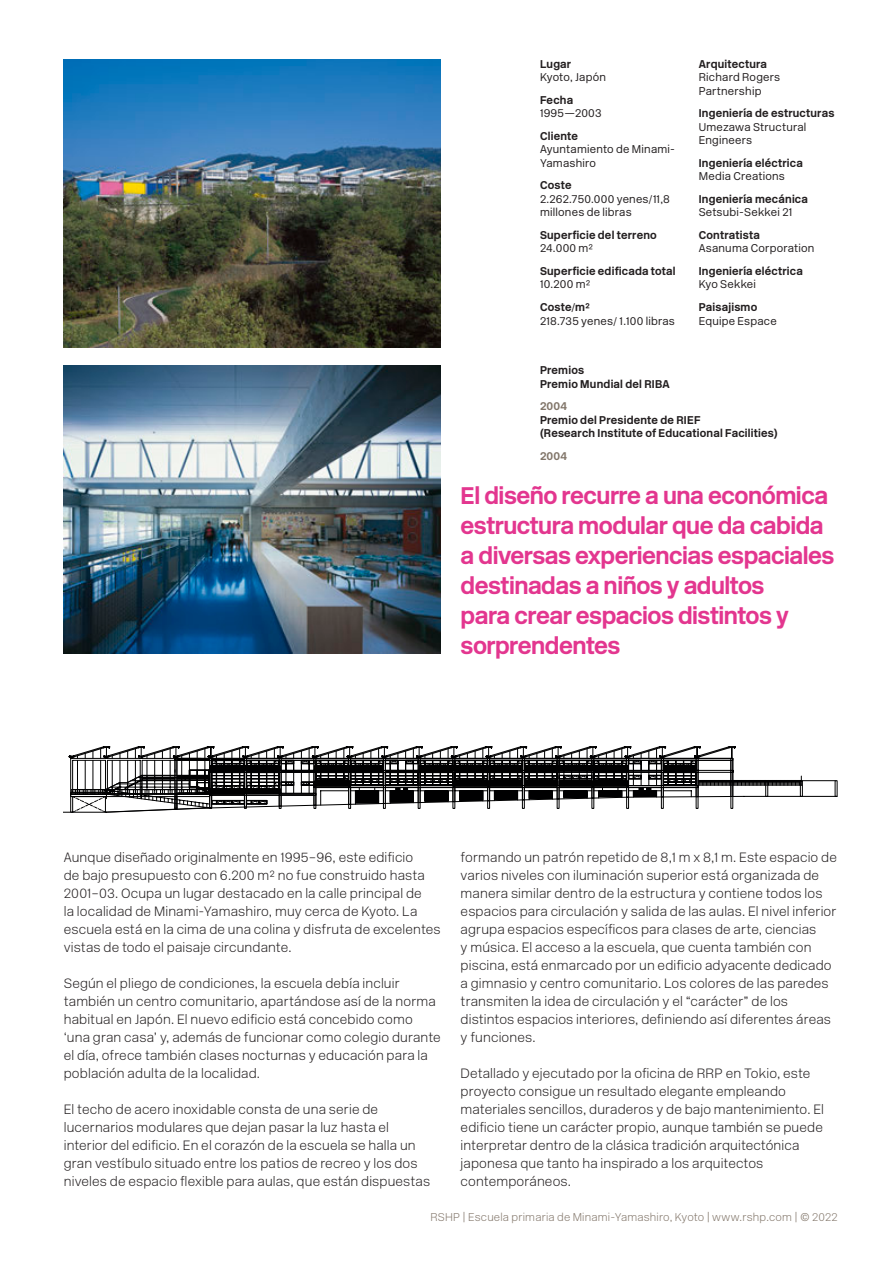
<style>
.page{position:relative;width:893px;height:1263px;background:#fff}
.page>*{position:absolute;margin:0;border:0;box-sizing:border-box;transform-origin:0 0}
.Pullquote{font:700 24px/30px "New Rail Alphabet";letter-spacing:-.02em;color:#e3368f}
.Body{font:13.5px/18px "New Rail Alphabet White";letter-spacing:.01em;color:#231f20}
.Info_Header{font:700 11.25px/13.5px "New Rail Alphabet";letter-spacing:.02em;color:#231f20}
.Info_Body{font:300 11.25px/13.5px "New Rail Alphabet";letter-spacing:.02em;color:#231f20}
.Header-Footer{font:11.25px "New Rail Alphabet White";letter-spacing:.02em;color:#82766a}
.Info_Award_Date{font:700 11.25px "New Rail Alphabet";letter-spacing:.02em;color:#82766a}
</style>
<div class="page">
<img style="left:64px;top:366px;width:377px;height:287px">
<svg style="left:64px;top:746px;width:774px;height:67px"></svg>
<hr style="left:70px;top:758px;width:1px;height:36px;background:#000001">
<img style="left:64px;top:60px;width:377px;height:288px">
<p class="Info_Header" style="left:540px;top:57px;width:33px">Lugar</p>
<p class="Info_Body" style="left:540px;top:71px;width:67px">Kyoto, Japón</p>
<p class="Info_Header" style="left:540px;top:93px;width:35px">Fecha</p>
<p class="Info_Body" style="left:540px;top:107px;width:63px">1995—2003</p>
<p class="Info_Header" style="left:540px;top:129px;width:39px">Cliente</p>
<p class="Info_Body" style="left:540px;top:143px;width:137px">Ayuntamiento de Minami-<br>Yamashiro</p>
<p class="Info_Header" style="left:540px;top:179px;width:33px">Coste</p>
<p class="Info_Body" style="left:540px;top:192px;width:132px">2.262.750.000 yenes/11,8 millones de libras</p>
<p class="Info_Header" style="left:540px;top:228px;width:118px">Superficie del terreno</p>
<p class="Info_Body" style="left:540px;top:242px;width:55px">24.000 m²</p>
<p class="Info_Header" style="left:540px;top:264px;width:137px">Superficie edificada total</p>
<p class="Info_Body" style="left:540px;top:278px;width:52px">10.200 m²</p>
<p class="Info_Header" style="left:540px;top:300px;width:51px">Coste/m²</p>
<p class="Info_Body" style="left:540px;top:314px;width:136px">218.735 yenes/ 1.100 libras</p>
<p class="Info_Header" style="left:699px;top:57px;width:70px">Arquitectura</p>
<p class="Info_Body" style="left:699px;top:71px;width:83px">Richard Rogers<br>Partnership</p>
<p class="Info_Header" style="left:699px;top:107px;width:137px">Ingeniería de estructuras</p>
<p class="Info_Body" style="left:699px;top:120px;width:109px">Umezawa Structural<br>Engineers</p>
<p class="Info_Header" style="left:699px;top:156px;width:106px">Ingeniería eléctrica</p>
<p class="Info_Body" style="left:699px;top:170px;width:88px">Media Creations</p>
<p class="Info_Header" style="left:699px;top:192px;width:111px">Ingeniería mecánica</p>
<p class="Info_Body" style="left:699px;top:206px;width:95px">Setsubi-Sekkei 21</p>
<p class="Info_Header" style="left:699px;top:228px;width:63px">Contratista</p>
<p class="Info_Body" style="left:699px;top:242px;width:117px">Asanuma Corporation</p>
<p class="Info_Header" style="left:699px;top:264px;width:106px">Ingeniería eléctrica</p>
<p class="Info_Body" style="left:699px;top:278px;width:59px">Kyo Sekkei</p>
<p class="Info_Header" style="left:699px;top:300px;width:60px">Paisajismo</p>
<p class="Info_Body" style="left:699px;top:314px;width:80px">Equipe Espace</p>
<p class="Info_Header" style="left:540px;top:363px;width:46px">Premios</p>
<p class="Info_Header" style="left:540px;top:377px;width:131px">Premio Mundial del RIBA</p>
<p class="Info_Award_Date" style="left:540px;top:398px;width:29px">2004</p>
<p class="Info_Header" style="left:540px;top:413px;width:239px">Premio del Presidente de RIEF<br>(Research Institute of Educational Facilities)</p>
<p class="Info_Award_Date" style="left:540px;top:448px;width:29px">2004</p>
<p class="Pullquote" style="left:461px;top:480px;width:375px">El diseño recurre a una económica estructura modular que da cabida a diversas experiencias espaciales destinadas a niños y adultos<br>para crear espacios distintos y sorprendentes</p>
<p class="Body" style="left:461px;top:848px;width:378px">formando un patrón repetido de 8,1 m x 8,1 m. Este espacio de varios niveles con iluminación superior está organizada de manera similar dentro de la estructura y contiene todos los espacios para circulación y salida de las aulas. El nivel inferior agrupa espacios específicos para clases de arte, ciencias<br>y música. El acceso a la escuela, que cuenta también con piscina, está enmarcado por un edificio adyacente dedicado a gimnasio y centro comunitario. Los colores de las paredes transmiten la idea de circulación y el “carácter” de los distintos espacios interiores, definiendo así diferentes áreas y funciones.</p>
<p class="Body" style="left:461px;top:1064px;width:365px">Detallado y ejecutado por la oficina de RRP en Tokio, este proyecto consigue un resultado elegante empleando materiales sencillos, duraderos y de bajo mantenimiento. El edificio tiene un carácter propio, aunque también se puede interpretar dentro de la clásica tradición arquitectónica japonesa que tanto ha inspirado a los arquitectos contemporáneos.</p>
<p class="Header-Footer" style="left:430px;top:1209px;width:409px">RSHP | Escuela primaria de Minami-Yamashiro, Kyoto | www.rshp.com | © 2022</p>
<p class="Body" style="left:64px;top:848px;width:378px">Aunque diseñado originalmente en 1995–96, este edificio<br>de bajo presupuesto con 6.200 m² no fue construido hasta 2001–03. Ocupa un lugar destacado en la calle principal de<br>la localidad de Minami-Yamashiro, muy cerca de Kyoto. La escuela está en la cima de una colina y disfruta de excelentes vistas de todo el paisaje circundante.</p>
<p class="Body" style="left:64px;top:974px;width:378px">Según el pliego de condiciones, la escuela debía incluir también un centro comunitario, apartándose así de la norma habitual en Japón. El nuevo edificio está concebido como ‘una gran casa’ y, además de funcionar como colegio durante el día, ofrece también clases nocturnas y educación para la población adulta de la localidad.</p>
<p class="Body" style="left:64px;top:1100px;width:368px">El techo de acero inoxidable consta de una serie de lucernarios modulares que dejan pasar la luz hasta el interior del edificio. En el corazón de la escuela se halla un gran vestíbulo situado entre los patios de recreo y los dos niveles de espacio flexible para aulas, que están dispuestas</p>
</div>
